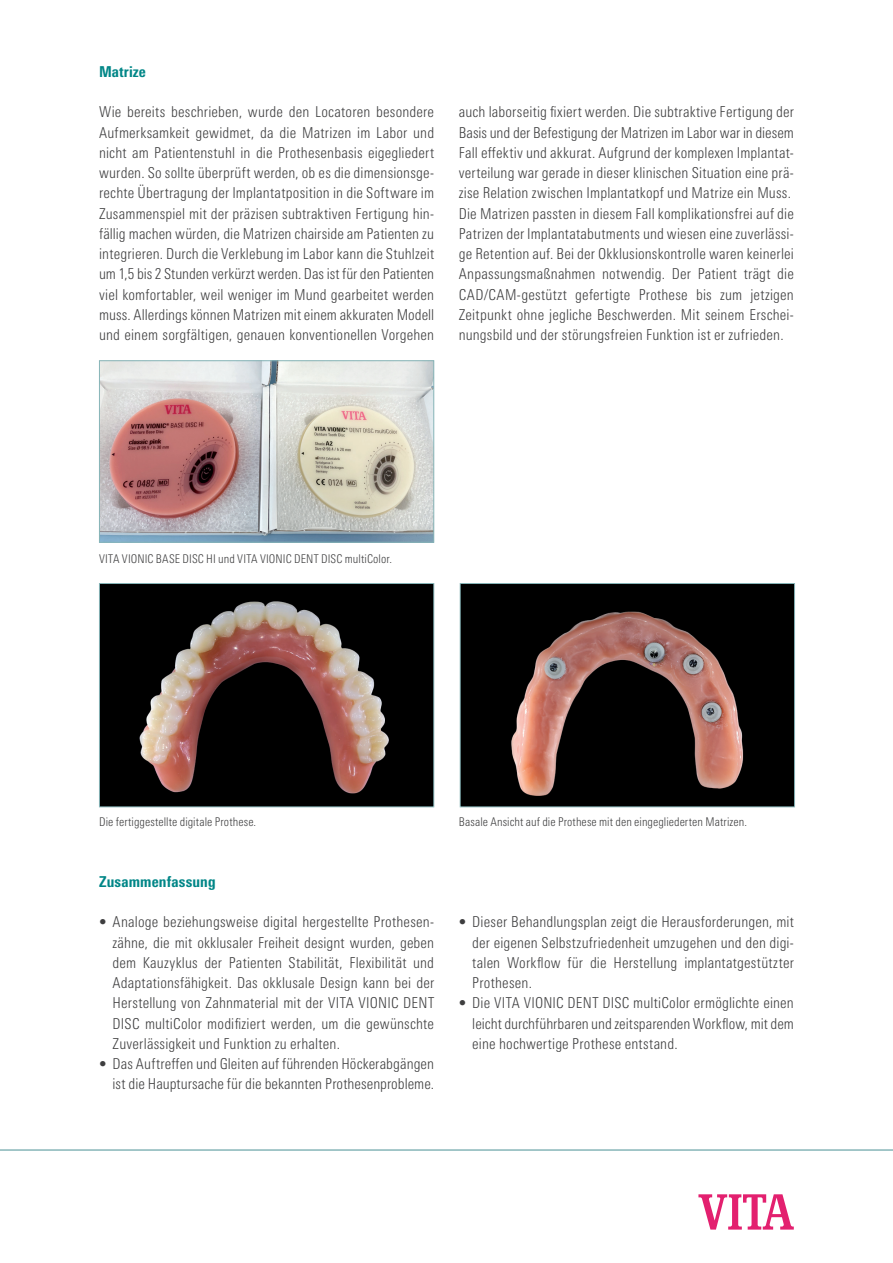
<style>
.page{position:relative;width:893px;height:1263px;background:#fff}
.page>*{position:absolute;margin:0;border:0;box-sizing:border-box;transform-origin:0 0}
.t1{font:300 condensed 15px/20.2px "Univers Next Pro";letter-spacing:.01em;color:#3e3e3f;text-align:justify}
.t2{font:800 condensed 15px "Univers Next Pro";letter-spacing:.01em;color:#008687}
.t3{font:300 condensed 12px "Univers Next Pro";letter-spacing:.005em;color:#3e3e3f}
</style>
<div class="page">
<svg style="left:698px;top:1194px;width:96px;height:35px"></svg>
<hr style="left:0;top:1150px;width:893px;height:1px;background:#87b5b8">
<img style="left:101px;top:362px;width:331px;height:179px">
<div style="left:99px;top:360px;width:335px;height:183px;border:1px solid #87b5b8"></div>
<img style="left:101px;top:585px;width:331px;height:220px">
<div style="left:99px;top:583px;width:335px;height:224px;border:1px solid #87b5b8"></div>
<img style="left:462px;top:585px;width:331px;height:220px">
<div style="left:460px;top:583px;width:335px;height:224px;border:1px solid #87b5b8"></div>
<p class="t2" style="left:99px;top:62px;width:48px">Matrize</p>
<p class="t1" style="left:99px;top:102px;width:337px">Wie bereits beschrieben, wurde den Locatoren besondere Aufmerksamkeit gewidmet, da die Matrizen im Labor und nicht am Patientenstuhl in die Prothesenbasis eigegliedert wurden. So sollte überprüft werden, ob es die dimensionsge&shy;rechte Übertragung der Implantatposition in die Software im Zusammenspiel mit der präzisen subtraktiven Fertigung hin&shy;fällig machen würden, die Matrizen chairside am Patienten zu integrieren. Durch die Verklebung im Labor kann die Stuhlzeit um 1,5 bis 2 Stunden verkürzt werden. Das ist für den Patienten viel komfortabler, weil weniger im Mund gearbeitet werden muss. Allerdings können Matrizen mit einem akkuraten Modell und einem sorgfältigen, genauen konventionellen Vorgehen</p>
<p class="t1" style="left:459px;top:102px;width:337px;text-align:left">auch laborseitig fixiert werden. Die subtraktive Fertigung der Basis und der Befestigung der Matrizen im Labor war in diesem Fall effektiv und akkurat. Aufgrund der komplexen Implantat&shy;verteilung war gerade in dieser klinischen Situation eine prä&shy;zise Relation zwischen Implantatkopf und Matrize ein Muss.<br>Die Matrizen passten in diesem Fall komplikationsfrei auf die Patrizen der Implantatabutments und wiesen eine zuverlässi&shy;ge Retention auf. Bei der Okklusionskontrolle waren keinerlei Anpassungsmaßnahmen notwendig. Der Patient trägt die CAD/CAM-gestützt gefertigte Prothese bis zum jetzigen Zeitpunkt ohne jegliche Beschwerden. Mit seinem Erschei&shy;nungsbild und der störungsfreien Funktion ist er zufrieden.</p>
<p class="t3" style="left:99px;top:552px;width:294px">VITA VIONIC BASE DISC HI und VITA VIONIC DENT DISC multiColor.</p>
<p class="t3" style="left:99px;top:815px;width:159px">Die fertiggestellte digitale Prothese.</p>
<p class="t3" style="left:459px;top:815px;width:290px">Basale Ansicht auf die Prothese mit den eingegliederten Matrizen.</p>
<p class="t2" style="left:99px;top:872px;width:118px">Zusammenfassung</p>
<p class="t1" style="left:113px;top:912px;width:323px;text-indent:-13px">• Analoge beziehungsweise digital hergestellte Prothesen&shy;zähne, die mit okklusaler Freiheit designt wurden, geben dem Kauzyklus der Patienten Stabilität, Flexibilität und Adaptationsfähigkeit. Das okklusale Design kann bei der Herstellung von Zahnmaterial mit der VITA VIONIC DENT DISC multiColor modifiziert werden, um die gewünschte Zuverlässigkeit und Funktion zu erhalten.</p>
<p class="t1" style="left:99px;top:1054px;width:337px;text-align:right">• Das Auftreffen und Gleiten auf führenden Höckerabgängen ist die Hauptursache für die bekannten Prothesenprobleme.</p>
<p class="t1" style="left:472px;top:912px;width:323px;text-indent:-13px">• Dieser Behandlungsplan zeigt die Herausforderungen, mit der eigenen Selbstzufriedenheit umzugehen und den digi&shy;talen Workflow für die Herstellung implantatgestützter Prothesen.</p>
<p class="t1" style="left:472px;top:993px;width:323px;text-indent:-14px">• Die VITA VIONIC DENT DISC multiColor ermöglichte einen leicht durchführbaren und zeitsparenden Workflow, mit dem eine hochwertige Prothese entstand.</p>
</div>
